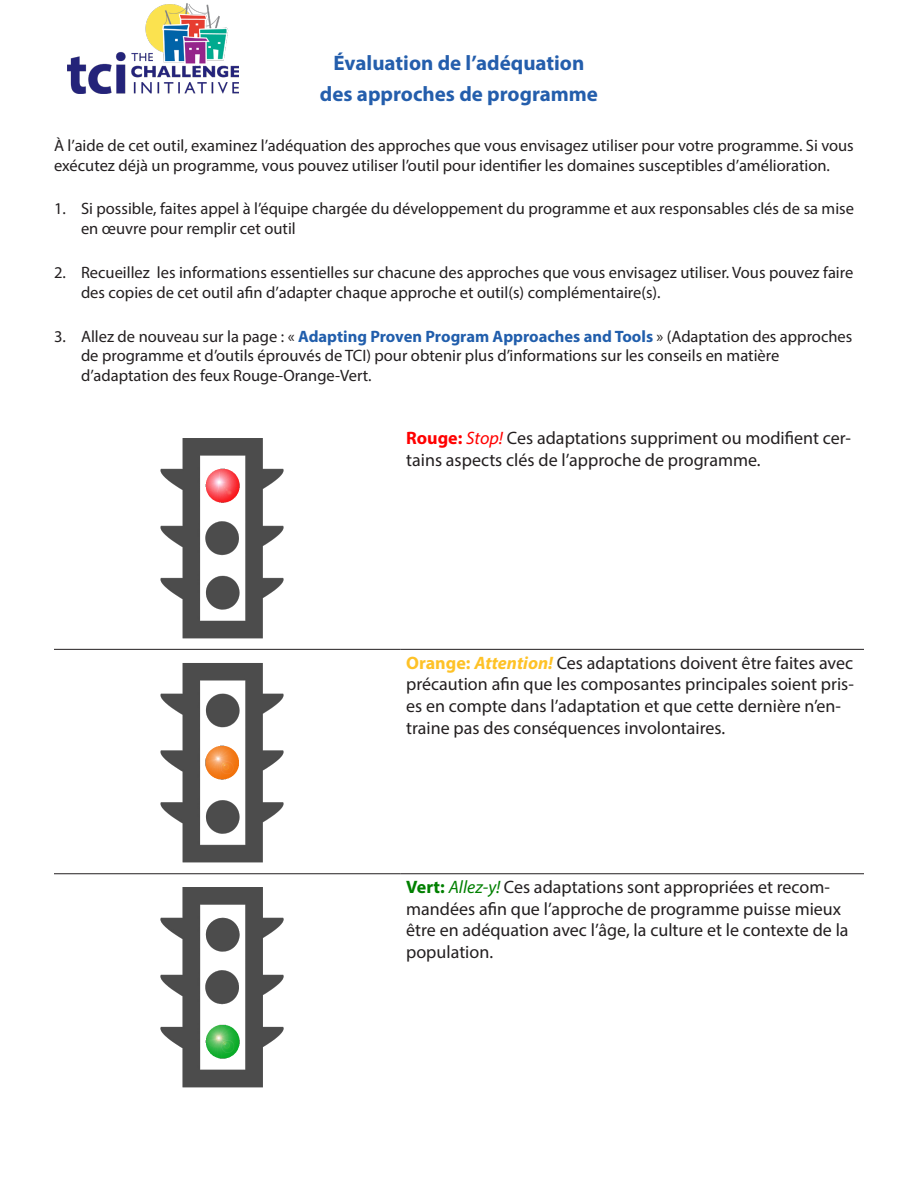
<style>
.page{position:relative;width:918px;height:1188px;background:#fff}
.page>*{position:absolute;margin:0;border:0;box-sizing:border-box;transform-origin:0 0}
.ToolTitle_no_TOC{font:700 21px "Myriad Pro";color:#245eac}
.t1{font:18px/21.6px "Myriad Pro";color:#231f20}
.ToolTitle_no_TOC-2{font:16.5px/19.8px "Myriad Pro";color:#231f20}
.s1{font-weight:700;color:#215eac}
.s2{font-weight:700;color:#f00}
.s3{font-style:italic;color:#f00}
.s4{font-weight:700;color:#fec227}
.s5{font-weight:700;font-style:italic;color:#fec227}
.s6{font-weight:700;color:#008000}
.s7{font-style:italic;color:#008000}
</style>
<div class="page">
<hr style="left:54px;top:649px;width:346px;height:1px;background:#231f20">
<hr style="left:400px;top:649px;width:464px;height:1px;background:#231f20">
<hr style="left:54px;top:873px;width:346px;height:1px;background:#231f20">
<hr style="left:400px;top:873px;width:464px;height:1px;background:#231f20">
<img style="left:160px;top:438px;width:124px;height:201px">
<img style="left:160px;top:663px;width:124px;height:200px">
<img style="left:160px;top:887px;width:124px;height:201px">
<img style="left:67px;top:3px;width:172px;height:90px">
<p class="ToolTitle_no_TOC" style="left:334px;top:49px;width:252px">Évaluation de l’adéquation</p>
<p class="ToolTitle_no_TOC" style="left:320px;top:80px;width:280px">des approches de programme</p>
<p class="ToolTitle_no_TOC-2" style="left:54px;top:135px;width:801px">À l’aide de cet outil, examinez l’adéquation des approches que vous envisagez utiliser pour votre programme. Si vous exécutez déjà un programme, vous pouvez utiliser l’outil pour identifier les domaines susceptibles d’amélioration.</p>
<p class="ToolTitle_no_TOC-2" style="left:81px;top:199px;width:775px;text-indent:-27px">1. Si possible, faites appel à l’équipe chargée du développement du programme et aux responsables clés de sa mise en œuvre pour remplir cet outil</p>
<p class="ToolTitle_no_TOC-2" style="left:81px;top:262px;width:774px;text-indent:-27px">2. Recueillez les informations essentielles sur chacune des approches que vous envisagez utiliser. Vous pouvez faire des copies de cet outil afin d’adapter chaque approche et outil(s) complémentaire(s).</p>
<p class="ToolTitle_no_TOC-2" style="left:81px;top:326px;width:773px;text-indent:-27px">3. Allez de nouveau sur la page : « <span class="s1">Adapting Proven Program Approaches and Tools</span> » (Adaptation des approches de programme et d’outils éprouvés de TCI) pour obtenir plus d’informations sur les conseils en matière d’adaptation des feux Rouge-Orange-Vert.</p>
<p class="t1" style="left:406px;top:427px;width:446px"><span class="s2">Rouge:</span> <span class="s3">Stop!</span> Ces adaptations suppriment ou modifient cer&shy;tains aspects clés de l’approche de programme.</p>
<p class="t1" style="left:406px;top:652px;width:449px"><span class="s4">Orange:</span> <span class="s5">Attention!</span> Ces adaptations doivent être faites avec précaution afin que les composantes principales soient pris&shy;es en compte dans l’adaptation et que cette dernière n’en&shy;traine pas des conséquences involontaires.</p>
<p class="t1" style="left:406px;top:876px;width:444px"><span class="s6">Vert:</span> <span class="s7">Allez-y!</span> Ces adaptations sont appropriées et recom&shy;mandées afin que l’approche de programme puisse mieux être en adéquation avec l’âge, la culture et le contexte de la population.</p>
</div>
